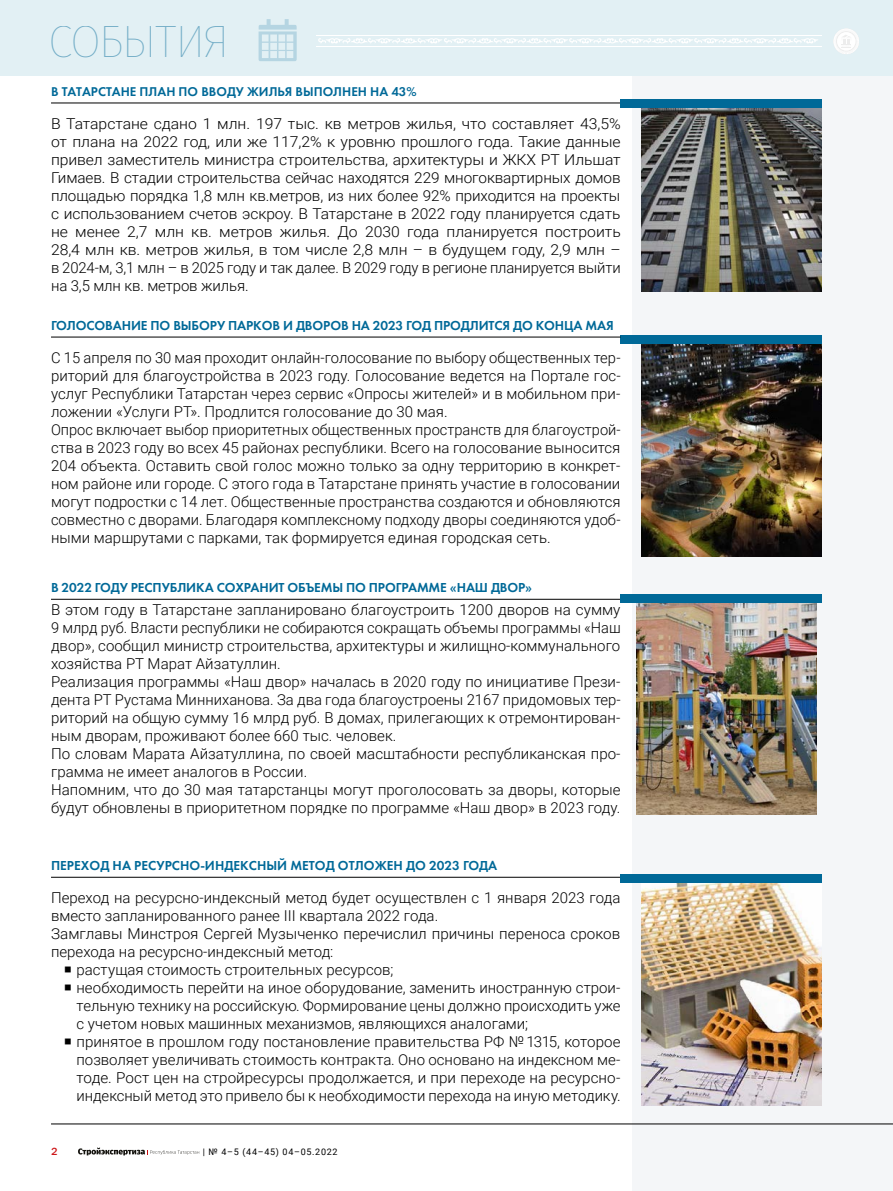
<style>
.page{position:relative;width:893px;height:1191px;background:#fff}
.page>*{position:absolute;margin:0;border:0;box-sizing:border-box;transform-origin:0 0}
.t1{font:100 45px "Fira Sans";letter-spacing:-.05em;color:#71acc6}
.t2{font:300 15px/18px "Roboto";color:#000}
.t3{font:300 15px/18px "Roboto";color:#000;text-align:justify;scale:1.05 1}
.t4{font:13.5px "Futura Demi C";letter-spacing:-.01em;color:#006998}
.t5{font:13.2px "Futura Demi C";color:#006998}
.t6{font:10.5px "Franklin Gothic Medium C";color:#cd171a}
.t7{font:9px "Roboto";letter-spacing:.075em;color:#000}
</style>
<div class="page">
<div style="left:632px;top:75px;width:261px;height:1116px;background:#f4f6f8"></div>
<div style="left:0;top:0;width:893px;height:75px;background:#e2f0f4"></div>
<svg style="left:259px;top:19px;width:38px;height:42px"></svg>
<svg style="left:318px;top:38px;width:500px;height:6px"></svg>
<hr style="left:316px;top:35px;width:506px;height:1px;background:#fff">
<hr style="left:316px;top:46px;width:506px;height:1px;background:#fff">
<svg style="left:833px;top:28px;width:26px;height:26px"></svg>
<hr style="left:51px;top:103px;width:570px;height:1px;background:#000">
<hr style="left:51px;top:877px;width:570px;height:1px;background:#000">
<hr style="left:51px;top:599px;width:570px;height:1px;background:#000">
<img style="left:642px;top:107px;width:180px;height:184px">
<img style="left:642px;top:344px;width:180px;height:212px">
<img style="left:636px;top:603px;width:180px;height:212px">
<img style="left:642px;top:883px;width:180px;height:223px">
<div style="left:621px;top:99px;width:201px;height:8px;background:#006998"></div>
<div style="left:621px;top:336px;width:201px;height:8px;background:#006998"></div>
<div style="left:621px;top:594px;width:201px;height:9px;background:#006998"></div>
<div style="left:621px;top:874px;width:201px;height:9px;background:#006998"></div>
<hr style="left:51px;top:337px;width:570px;height:1px;background:#000">
<svg style="left:78px;top:1147px;width:121px;height:8px"></svg>
<hr style="left:51px;top:1123px;width:842px;height:1px;background:#000">
<h1 class="t1" style="left:48px;top:10px;width:183px">СОБЫТИЯ</h1>
<p class="t5" style="left:51px;top:84px;width:367px">В ТАТАРСТАНЕ ПЛАН ПО ВВОДУ ЖИЛЬЯ ВЫПОЛНЕН НА 43%</p>
<p class="t3" style="left:51px;top:114px;width:544px">В Татарстане сдано 1 млн. 197 тыс. кв метров жилья, что составляет 43,5% от плана на 2022 год, или же 117,2% к уровню прошлого года. Такие данные привел заместитель министра строительства, архитектуры и ЖКХ РТ Ильшат Гимаев. В стадии строительства сейчас находятся 229 многоквартирных домов площадью порядка 1,8 млн кв.метров, из них более 92% приходится на проекты с использованием счетов эскроу. В Татарстане в 2022 году планируется сдать не менее 2,7 млн кв. метров жилья. До 2030 года планируется построить 28,4 млн кв. метров жилья, в том числе 2,8 млн – в будущем году, 2,9 млн – в 2024-м, 3,1 млн – в 2025 году и так далее. В 2029 году в регионе планируется выйти на 3,5 млн кв. метров жилья.</p>
<p class="t4" style="left:51px;top:318px;width:564px">ГОЛОСОВАНИЕ ПО ВЫБОРУ ПАРКОВ И ДВОРОВ НА 2023 ГОД ПРОДЛИТСЯ ДО КОНЦА МАЯ</p>
<p class="t2" style="left:51px;top:348px;width:571px">С 15 апреля по 30 мая проходит онлайн-голосование по выбору общественных тер&shy;риторий для благоустройства в 2023 году. Голосование ведется на Портале гос&shy;услуг Республики Татарстан через сервис «Опросы жителей» и в мобильном при&shy;ложении «Услуги РТ». Продлится голосование до 30 мая.<br>Опрос включает выбор приоритетных общественных пространств для благоустрой&shy;ства в 2023 году во всех 45 районах республики. Всего на голосование выносится 204 объекта. Оставить свой голос можно только за одну территорию в конкрет&shy;ном районе или городе. С этого года в Татарстане принять участие в голосовании могут подростки с 14 лет. Общественные пространства создаются и обновляются совместно с дворами. Благодаря комплексному подходу дворы соединяются удоб&shy;ными маршрутами с парками, так формируется единая городская сеть.</p>
<p class="t4" style="left:51px;top:580px;width:483px">В 2022 ГОДУ РЕСПУБЛИКА СОХРАНИТ ОБЪЕМЫ ПО ПРОГРАММЕ «НАШ ДВОР»</p>
<p class="t2" style="left:51px;top:600px;width:571px">В этом году в Татарстане запланировано благоустроить 1200 дворов на сумму 9 млрд руб. Власти республики не собираются сокращать объемы программы «Наш двор», сообщил министр строительства, архитектуры и жилищно-коммунального хозяйства РТ Марат Айзатуллин.<br>Реализация программы «Наш двор» началась в 2020 году по инициативе Прези&shy;дента РТ Рустама Минниханова. За два года благоустроены 2167 придомовых тер&shy;риторий на общую сумму 16 млрд руб. В домах, прилегающих к отремонтирован&shy;ным дворам, проживают более 660 тыс. человек.<br>По словам Марата Айзатуллина, по своей масштабности республиканская про&shy;грамма не имеет аналогов в России.<br>Напомним, что до 30 мая татарстанцы могут проголосовать за дворы, которые будут обновлены в приоритетном порядке по программе «Наш двор» в 2023 году.</p>
<p class="t4" style="left:51px;top:858px;width:448px">ПЕРЕХОД НА РЕСУРСНО-ИНДЕКСНЫЙ МЕТОД ОТЛОЖЕН ДО 2023 ГОДА</p>
<p class="t2" style="left:51px;top:888px;width:571px">Переход на ресурсно-индексный метод будет осуществлен с 1 января 2023 года</p>
<p class="t2" style="left:51px;top:906px;width:389px">вместо запланированного ранее III квартала 2022 года.</p>
<p class="t2" style="left:51px;top:924px;width:571px">Замглавы Минстроя Сергей Музыченко перечислил причины переноса сроков</p>
<p class="t2" style="left:51px;top:942px;width:284px">перехода на ресурсно-индексный метод:</p>
<p class="t2" style="left:77px;top:960px;width:318px">растущая стоимость строительных ресурсов;</p>
<p class="t2" style="left:77px;top:978px;width:546px">необходимость перейти на иное оборудование, заменить иностранную строи-</p>
<p class="t2" style="left:77px;top:996px;width:546px">тельную технику на российскую. Формирование цены должно происходить уже</p>
<p class="t2" style="left:77px;top:1014px;width:453px">с учетом новых машинных механизмов, являющихся аналогами;</p>
<p class="t2" style="left:77px;top:1032px;width:545px">принятое в прошлом году постановление правительства РФ № 1315, которое</p>
<p class="t2" style="left:77px;top:1050px;width:546px">позволяет увеличивать стоимость контракта. Оно основано на индексном ме-</p>
<p class="t2" style="left:77px;top:1068px;width:546px">тоде. Рост цен на стройресурсы продолжается, и при переходе на ресурсно-</p>
<p class="t2" style="left:77px;top:1086px;width:546px">индексный метод это привело бы к необходимости перехода на иную методику.</p>
<p class="t6" style="left:51px;top:1146px;width:8px">2</p>
<p class="t7" style="left:203px;top:1145px;width:136px">| № 4–5 (44–45) 04–05.2022</p>
</div>
